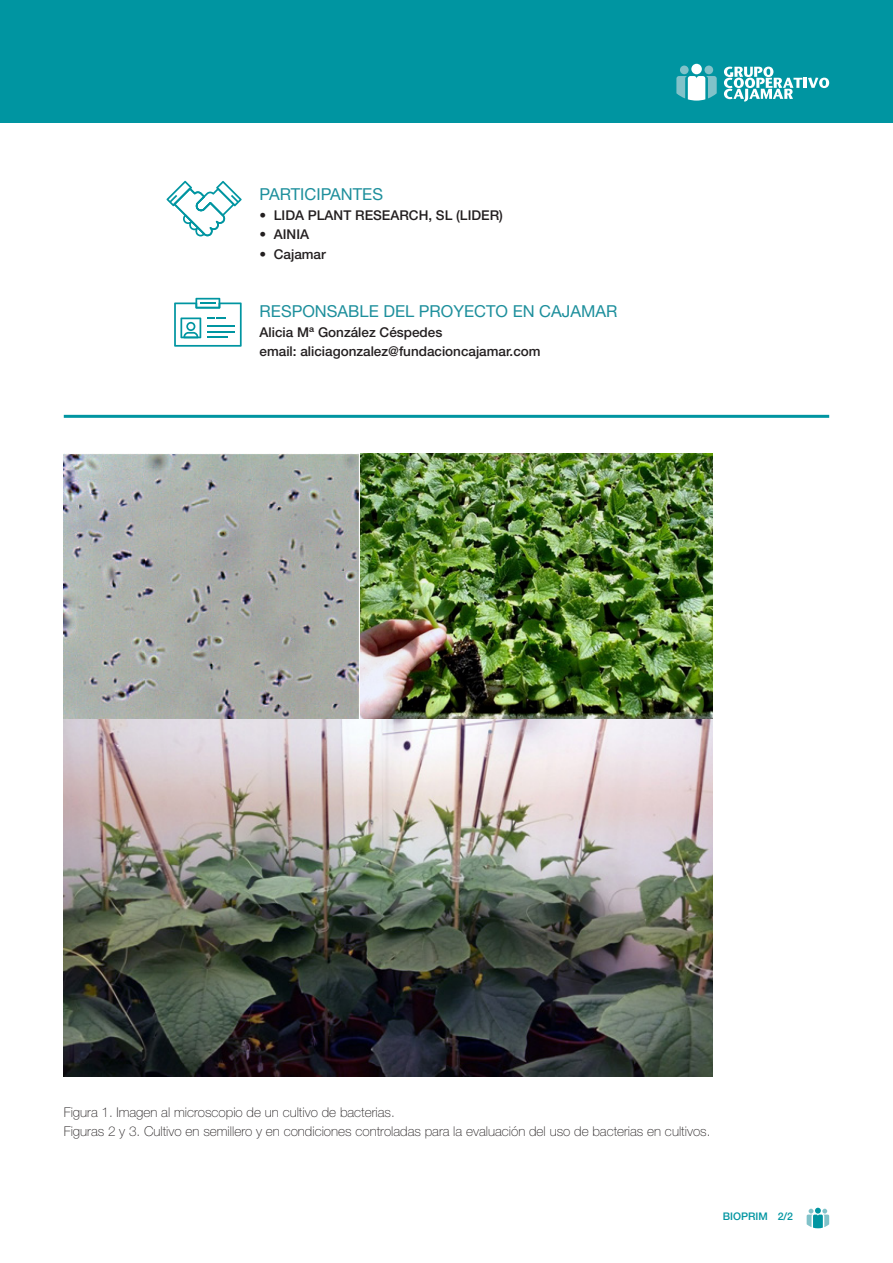
<style>
.page{position:relative;width:893px;height:1263px;background:#fff}
.page>*{position:absolute;margin:0;border:0;box-sizing:border-box;transform-origin:0 0}
.t1{font:16.5px "Helvetica Neue LT Std";color:#1d8f9c}
.t2{font:100 13.5px "Helvetica Neue LT Std";color:#231f20}
.t3{font:500 13.5px "Helvetica Neue LT Std";color:#231f20}
.t4{font:500 10.5px "Helvetica Neue LT Std";color:#0095a1}
</style>
<div class="page">
<div style="left:0;top:0;width:893px;height:122px;background:#0095a1"></div>
<svg style="left:166px;top:181px;width:76px;height:55px"></svg>
<svg style="left:174px;top:298px;width:68px;height:49px"></svg>
<hr style="left:64px;top:415px;width:765px;height:3px;background:#0095a1">
<div style="left:691px;top:64px;width:11px;height:10px;background:#fff;border-radius:50%"></div>
<div style="left:680px;top:66px;width:9px;height:8px;background:#81c2c9;border-radius:50%"></div>
<div style="left:704px;top:66px;width:9px;height:8px;background:#81c2c9;border-radius:50%"></div>
<svg style="left:676px;top:76px;width:41px;height:25px"></svg>
<svg style="left:724px;top:67px;width:105px;height:35px"></svg>
<svg style="left:807px;top:1208px;width:22px;height:20px"></svg>
<img style="left:64px;top:454px;width:648px;height:622px">
<p class="t1" style="left:260px;top:185px;width:125px">PARTICIPANTES</p>
<p class="t3" style="left:260px;top:207px;width:245px">• LIDA PLANT RESEARCH, SL (LIDER)</p>
<p class="t3" style="left:260px;top:226px;width:51px">• AINIA</p>
<p class="t3" style="left:260px;top:246px;width:68px">• Cajamar</p>
<p class="t1" style="left:260px;top:302px;width:359px">RESPONSABLE DEL PROYECTO EN CAJAMAR</p>
<p class="t3" style="left:260px;top:324px;width:184px">Alicia Mª González Céspedes</p>
<p class="t3" style="left:260px;top:343px;width:282px">email: aliciagonzalez@fundacioncajamar.com</p>
<p class="t2" style="left:64px;top:1104px;width:332px">Figura 1. Imagen al microscopio de un cultivo de bacterias.</p>
<p class="t2" style="left:64px;top:1124px;width:648px">Figuras 2 y 3. Cultivo en semillero y en condiciones controladas para la evaluación del uso de bacterias en cultivos.</p>
<p class="t4" style="left:723px;top:1210px;width:72px">BIOPRIM 2/2</p>
</div>
